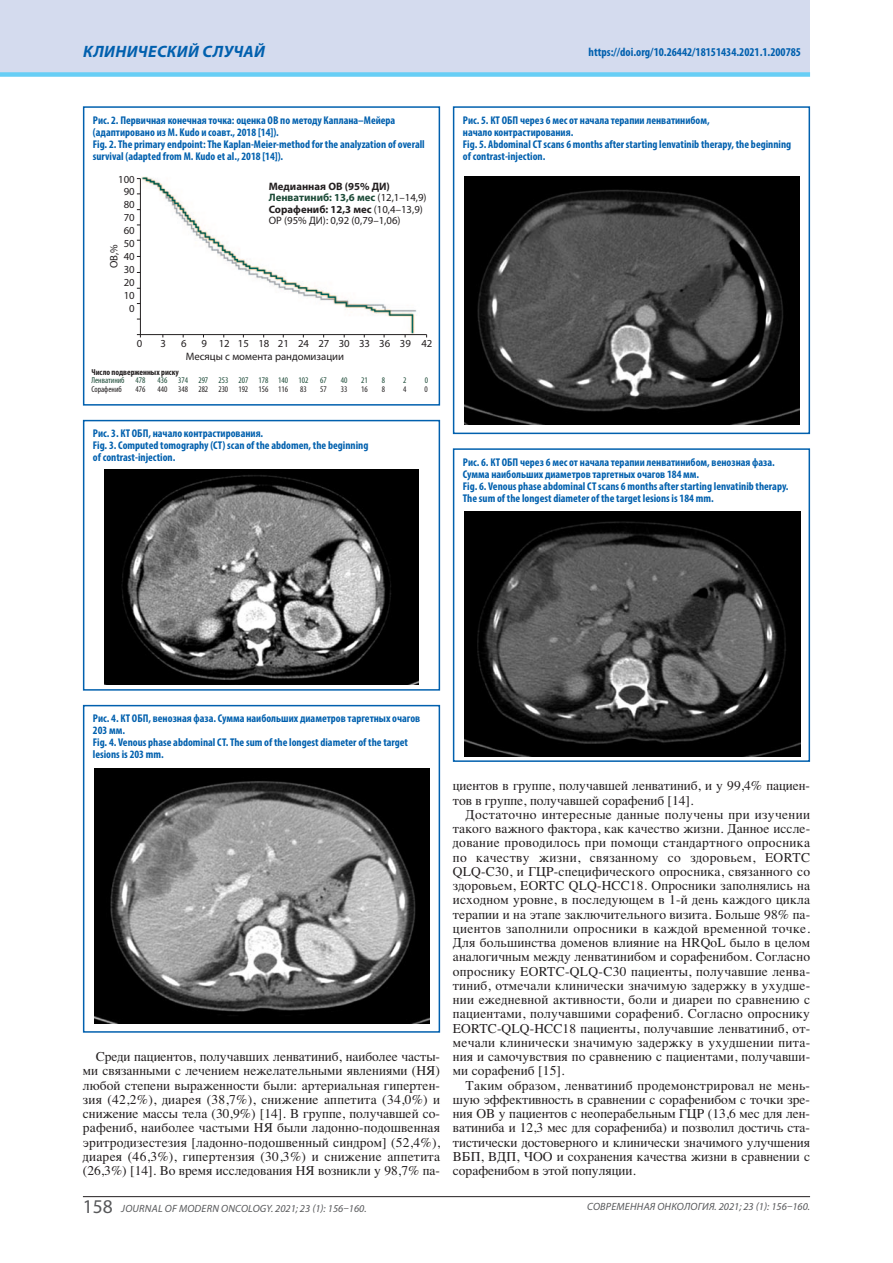
<style>
.page{position:relative;width:893px;height:1263px;background:#fff}
.page>*{position:absolute;margin:0;border:0;box-sizing:border-box;transform-origin:0 0}
.t1{font:italic 700 16.5px "Myriad Pro";letter-spacing:.02em;color:#0160ae}
.t2{font:13.5px/14.2px "Times";color:#231f20;text-align:justify}
.t3{font:700 condensed 12px "Myriad Pro";color:#0160ae}
.t4{font:700 condensed 11.25px/12px "Myriad Pro";color:#0160ae}
.t5{font:10.8px/12.9px "Myriad Pro";color:#231f20}
.t6{font:italic 10.5px "Myriad Pro";letter-spacing:.02em;color:#57585a}
.t7{font:condensed 8.55px "Myriad Pro";color:#1c4a37}
.t8{font:condensed 8.55px "Myriad Pro";color:#231f20}
.t9{font:700 condensed 8.55px "Myriad Pro";color:#231f20}
.s1{font-weight:700}
.s2{font-weight:700;color:#1c4a37}
.s3{font-style:normal;font-size:19.5px}
</style>
<div class="page">
<div style="left:0;top:0;width:810px;height:74px;background:#d4dbee"></div>
<div style="left:0;top:72px;width:810px;height:5px;background:#67cef5"></div>
<hr style="left:83px;top:1196px;width:727px;height:1px;background:#231f20">
<img style="left:137px;top:176px;width:291px;height:162px">
<hr style="left:140px;top:179px;width:1px;height:158px;background:#231f20">
<hr style="left:137px;top:334px;width:290px;height:1px;background:#231f20">
<div style="left:83px;top:106px;width:357px;height:300px;border:2px solid #0160ae"></div>
<img style="left:104px;top:469px;width:315px;height:215px">
<div style="left:83px;top:420px;width:357px;height:271px;border:2px solid #0160ae"></div>
<img style="left:95px;top:768px;width:335px;height:255px">
<div style="left:83px;top:705px;width:357px;height:328px;border:2px solid #0160ae"></div>
<img style="left:465px;top:177px;width:335px;height:247px">
<div style="left:453px;top:106px;width:357px;height:328px;border:2px solid #0160ae"></div>
<img style="left:465px;top:511px;width:335px;height:245px">
<div style="left:453px;top:448px;width:357px;height:314px;border:2px solid #0160ae"></div>
<p class="t1" style="left:83px;top:45px;width:183px">КЛИНИЧЕСКИЙ СЛУЧАЙ</p>
<p class="t3" style="left:588px;top:47px;width:214px">https://doi.org/10.26442/18151434.2021.1.200785</p>
<p class="t4" style="left:93px;top:115px;width:333px">Рис. 2. Первичная конечная точка: оценка ОВ по методу Каплана–Мейера (адаптировано из M. Kudo и соавт., 2018 [14]).<br>Fig. 2. The primary endpoint: The Kaplan-Meier-method for the analyzation of overall survival (adapted from M. Kudo et al., 2018 [14]).</p>
<p class="t5" style="left:118px;top:172px;width:18px;text-align:right">100<br>90<br>80<br>70<br>60<br>50<br>40<br>30<br>20<br>10<br>0</p>
<p class="t5" style="left:107px;top:268px;width:25px;rotate:-90deg">ОВ,%</p>
<p class="t5" style="left:269px;top:180px;width:159px;line-height:11.4px"><span class="s1">Медианная ОВ (95% ДИ)<br></span><span class="s2">Ленватиниб: 13,6 мес</span> (12,1–14,9)<br><span class="s1">Сорафениб: 12,3 мес</span> (10,4–13,9)<br>ОР (95% ДИ): 0,92 (0,79–1,06)</p>
<p class="t5" style="left:137px;top:337px;width:7px">0</p>
<p class="t5" style="left:160px;top:337px;width:7px">3</p>
<p class="t5" style="left:181px;top:337px;width:7px">6</p>
<p class="t5" style="left:186px;top:337px;width:248px;text-indent:16px">9 12 15 18 21 24 27 30 33 36 39 42<br>Месяцы с момента рандомизации</p>
<p class="t9" style="left:91px;top:368px;width:89px">Число подверженных риску</p>
<p class="t7" style="left:91px;top:377px;width:35px">Ленватиниб</p>
<p class="t7" style="left:136px;top:377px;width:11px">478</p>
<p class="t7" style="left:157px;top:377px;width:11px">436</p>
<p class="t7" style="left:178px;top:377px;width:132px">374 297 253 207 178 140 102</p>
<p class="t7" style="left:320px;top:377px;width:8px">67</p>
<p class="t7" style="left:341px;top:377px;width:8px">40</p>
<p class="t7" style="left:361px;top:377px;width:8px">21</p>
<p class="t7" style="left:382px;top:377px;width:5px">8</p>
<p class="t7" style="left:403px;top:377px;width:5px">2</p>
<p class="t7" style="left:425px;top:377px;width:5px">0</p>
<p class="t8" style="left:91px;top:385px;width:32px">Сорафениб</p>
<p class="t8" style="left:136px;top:385px;width:11px">476</p>
<p class="t8" style="left:157px;top:385px;width:11px">440</p>
<p class="t8" style="left:178px;top:385px;width:111px">348 282 230 192 156 116</p>
<p class="t8" style="left:300px;top:385px;width:8px">83</p>
<p class="t8" style="left:320px;top:385px;width:8px">57</p>
<p class="t8" style="left:341px;top:385px;width:8px">33</p>
<p class="t8" style="left:361px;top:385px;width:8px">16</p>
<p class="t8" style="left:382px;top:385px;width:5px">8</p>
<p class="t8" style="left:403px;top:385px;width:5px">4</p>
<p class="t8" style="left:425px;top:385px;width:5px">0</p>
<p class="t4" style="left:93px;top:428px;width:277px">Рис. 3. КТ ОБП, начало контрастирования.<br>Fig. 3. Computed tomography (CT) scan of the abdomen, the beginning of contrast-injection.</p>
<p class="t4" style="left:463px;top:115px;width:330px">Рис. 5. КТ ОБП через 6 мес от начала терапии ленватинибом,<br>начало контрастирования.<br>Fig. 5. Abdominal CT scans 6 months after starting lenvatinib therapy, the beginning of contrast-injection.</p>
<p class="t4" style="left:463px;top:457px;width:327px">Рис. 6. КТ ОБП через 6 мес от начала терапии ленватинибом, венозная фаза.<br>Сумма наибольших диаметров таргетных очагов 184 мм.<br>Fig. 6. Venous phase abdominal CT scans 6 months after starting lenvatinib therapy.<br>The sum of the longest diameter of the target lesions is 184 mm.</p>
<p class="t4" style="left:93px;top:713px;width:329px">Рис. 4. КТ ОБП, венозная фаза. Сумма наибольших диаметров таргетных очагов 203 мм.<br>Fig. 4. Venous phase abdominal CT. The sum of the longest diameter of the target lesions is 203 mm.</p>
<p class="t2" style="left:83px;top:1051px;width:359px;text-indent:13px">Среди пациентов, получавших ленватиниб, наиболее часты&shy;ми связанными с лечением нежелательными явлениями (НЯ) любой степени выраженности были: артериальная гипертен&shy;зия (42,2%), диарея (38,7%), снижение аппетита (34,0%) и снижение массы тела (30,9%) [14]. В группе, получавшей со&shy;рафениб, наиболее частыми НЯ были ладонно-подошвенная эритродизестезия [ладонно-подошвенный синдром] (52,4%), диарея (46,3%), гипертензия (30,3%) и снижение аппетита (26,3%) [14]. Во время исследования НЯ возникли у 98,7% па-</p>
<p class="t2" style="left:453px;top:780px;width:359px">циентов в группе, получавшей ленватиниб, и у 99,4% пациен&shy;тов в группе, получавшей сорафениб [14].</p>
<p class="t2" style="left:453px;top:808px;width:359px;text-indent:13px">Достаточно интересные данные получены при изучении такого важного фактора, как качество жизни. Данное иссле&shy;дование проводилось при помощи стандартного опросника по качеству жизни, связанному со здоровьем, EORTC QLQ-C30, и ГЦР-специфического опросника, связанного со здоровьем, EORTC QLQ-HCC18. Опросники заполнялись на исходном уровне, в последующем в 1-й день каждого цикла терапии и на этапе заключительного визита. Больше 98% па&shy;циентов заполнили опросники в каждой временной точке.<br>Для большинства доменов влияние на HRQoL было в целом аналогичным между ленватинибом и сорафенибом. Согласно опроснику EORTC-QLQ-C30 пациенты, получавшие ленва&shy;тиниб, отмечали клинически значимую задержку в ухудше&shy;нии ежедневной активности, боли и диареи по сравнению с пациентами, получавшими сорафениб. Согласно опроснику EORTC-QLQ-HCC18 пациенты, получавшие ленватиниб, от&shy;мечали клинически значимую задержку в ухудшении пита&shy;ния и самочувствия по сравнению с пациентами, получавши&shy;ми сорафениб [15].</p>
<p class="t2" style="left:453px;top:1079px;width:359px;text-indent:13px">Таким образом, ленватиниб продемонстрировал не мень&shy;шую эффективность в сравнении с сорафенибом с точки зре&shy;ния ОВ у пациентов с неоперабельным ГЦР (13,6 мес для лен&shy;ватиниба и 12,3 мес для сорафениба) и позволил достичь ста&shy;тистически достоверного и клинически значимого улучшения ВБП, ВДП, ЧОО и сохранения качества жизни в сравнении с сорафенибом в этой популяции.</p>
<p class="t6" style="left:83px;top:1204px;width:285px"><span class="s3">158</span> JOURNAL OF MODERN ONCOLOGY. 2021; 23 (1): 156–160.</p>
<p class="t6" style="left:587px;top:1202px;width:224px">СОВРЕМЕННАЯ ОНКОЛОГИЯ. 2021; 23 (1): 156–160.</p>
</div>
